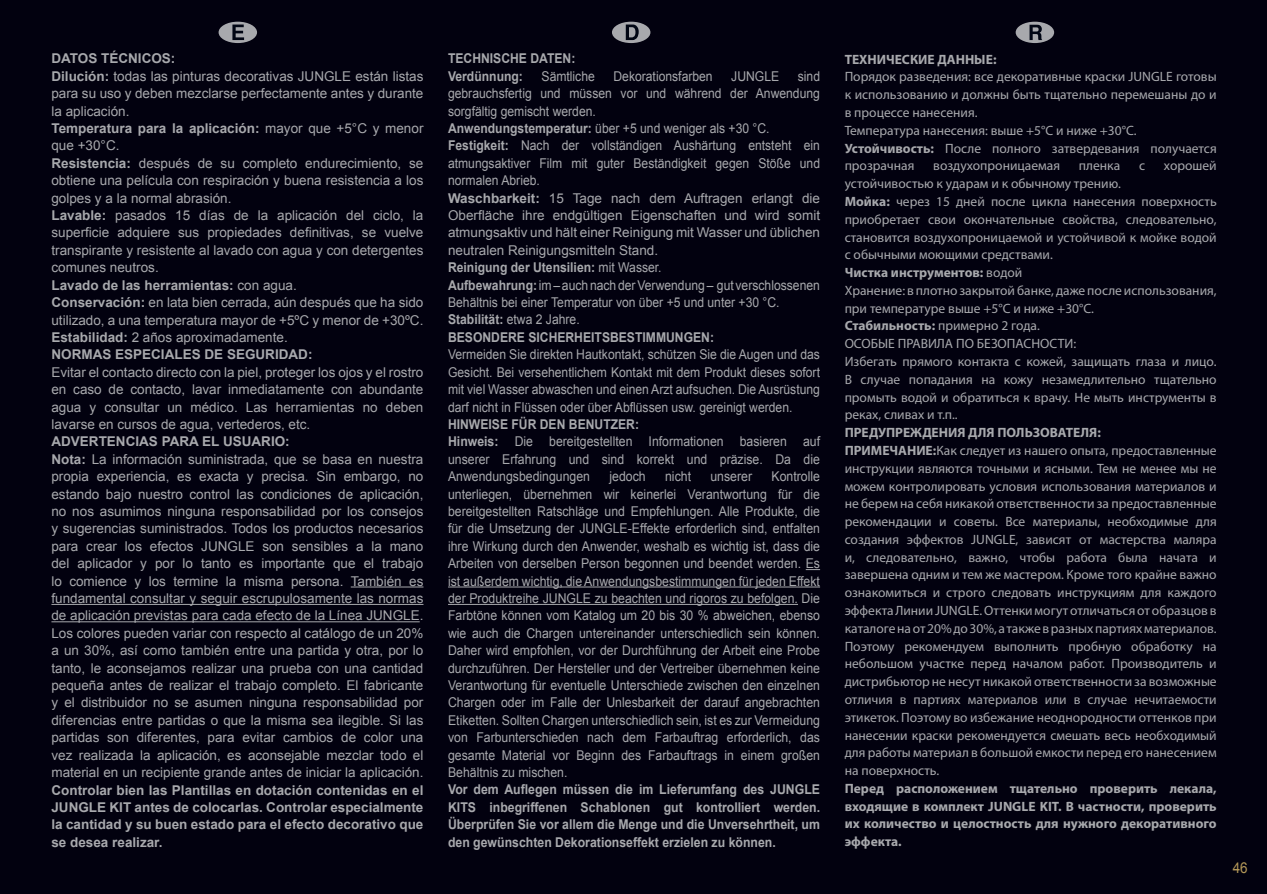
<style>
.page{position:relative;width:1267px;height:894px;background:#02010f}
.page>*{position:absolute;margin:0;border:0;box-sizing:border-box;transform-origin:0 0}
.t1{font:15px "Arial";color:#b39758;scale:.9 1}
.t2{font:13.5px/17.4px "Arial";color:#a8a9ad}
.t3{font:13.5px/17.9px "Myriad Pro";color:#a8a9ad}
.t4{font:13.5px/17.4px "Arial";color:#a8a9ad;scale:.91 1}
.t5{font:13.5px/17.4px "Arial";color:#a8a9ad;scale:.9 1}
.t6{font:700 13.5px/17.4px "Arial";color:#a8a9ad;text-align:justify;scale:.91 1}
.t7{font:700 13.5px/17.4px "Arial";color:#a8a9ad;text-align:justify}
.t8{font:700 13.5px/17.9px "Myriad Pro";color:#a8a9ad;text-align:justify}
.t9{font:700 13.5px/17.4px "Arial";color:#a8a9ad;scale:.9 1}
.s1{font-weight:700}
</style>
<div class="page">
<hr style="left:351px;top:586px;width:72px;height:1px;background:#a8a9ad">
<hr style="left:51px;top:604px;width:372px;height:1px;background:#a8a9ad">
<hr style="left:51px;top:621px;width:369px;height:1px;background:#a8a9ad">
<svg style="left:806px;top:569px;width:14px;height:1px"></svg>
<hr style="left:448px;top:586px;width:372px;height:1px;background:#a8a9ad">
<hr style="left:448px;top:604px;width:350px;height:1px;background:#a8a9ad">
<div style="left:219px;top:22px;width:38px;height:21px;background:#a8a9ad;border-radius:50%"></div>
<svg style="left:232px;top:25px;width:12px;height:15px"></svg>
<div style="left:612px;top:22px;width:38px;height:21px;background:#a8a9ad;border-radius:50%"></div>
<svg style="left:626px;top:25px;width:13px;height:15px"></svg>
<div style="left:1015px;top:22px;width:39px;height:21px;background:#a8a9ad;border-radius:50%"></div>
<svg style="left:1029px;top:25px;width:13px;height:15px"></svg>
<p class="t2" style="left:51px;top:50px;width:373px"><span class="s1">DATOS TÉCNICOS:<br>Dilución:</span> todas las pinturas decorativas JUNGLE están listas para su uso y deben mezclarse perfectamente antes y durante la aplicación.<br><span class="s1">Temperatura para la aplicación:</span> mayor que +5°C y menor que +30°C.<br><span class="s1">Resistencia:</span> después de su completo endurecimiento, se obtiene una película con respiración y buena resistencia a los golpes y a la normal abrasión.<br><span class="s1">Lavable:</span> pasados 15 días de la aplicación del ciclo, la superficie adquiere sus propiedades definitivas, se vuelve transpirante y resistente al lavado con agua y con detergentes comunes neutros.<br><span class="s1">Lavado de las herramientas:</span> con agua.<br><span class="s1">Conservación:</span> en lata bien cerrada, aún después que ha sido utilizado, a una temperatura mayor de +5ºC y menor de +30ºC.<br><span class="s1">Estabilidad:</span> 2 años aproximadamente.<br><span class="s1">NORMAS ESPECIALES DE SEGURIDAD:</span></p>
<p class="t2" style="left:51px;top:363px;width:373px;text-align:justify">Evitar el contacto directo con la piel, proteger los ojos y el rostro en caso de contacto, lavar inmediatamente con abundante agua y consultar un médico. Las herramientas no deben lavarse en cursos de agua, vertederos, etc.</p>
<p class="t2" style="left:51px;top:433px;width:373px"><span class="s1">ADVERTENCIAS PARA EL USUARIO:<br>Nota:</span> La información suministrada, que se basa en nuestra propia experiencia, es exacta y precisa. Sin embargo, no estando bajo nuestro control las condiciones de aplicación, no nos asumimos ninguna responsabilidad por los consejos y sugerencias suministrados. Todos los productos necesarios para crear los efectos JUNGLE son sensibles a la mano del aplicador y por lo tanto es importante que el trabajo lo comience y los termine la misma persona. También es fundamental consultar y seguir escrupulosamente las normas de aplicación previstas para cada efecto de la Línea JUNGLE.<br>Los colores pueden variar con respecto al catálogo de un 20% a un 30%, así como también entre una partida y otra, por lo tanto, le aconsejamos realizar una prueba con una cantidad pequeña antes de realizar el trabajo completo. El fabricante y el distribuidor no se asumen ninguna responsabilidad por diferencias entre partidas o que la misma sea ilegible. Si las partidas son diferentes, para evitar cambios de color una vez realizada la aplicación, es aconsejable mezclar todo el material en un recipiente grande antes de iniciar la aplicación.</p>
<p class="t7" style="left:51px;top:781px;width:373px">Controlar bien las Plantillas en dotación contenidas en el JUNGLE KIT antes de colocarlas. Controlar especialmente la cantidad y su buen estado para el efecto decorativo que se desea realizar.</p>
<p class="t9" style="left:448px;top:50px;width:143px">TECHNISCHE DATEN:<br>Verdünnung:</p>
<p class="t5" style="left:541px;top:67px;width:61px">Sämtliche</p>
<p class="t5" style="left:613px;top:67px;width:112px">Dekorationsfarben</p>
<p class="t5" style="left:731px;top:67px;width:55px">JUNGLE</p>
<p class="t5" style="left:448px;top:67px;width:415px;text-indent:350px">sind gebrauchsfertig und müssen vor und während der Anwendung sorgfältig gemischt werden.<br><span class="s1">Anwendungstemperatur:</span> über +5 und weniger als +30 °C.<br><span class="s1">Festigkeit:</span> Nach der vollständigen Aushärtung entsteht ein atmungsaktiver Film mit guter Beständigkeit gegen Stöße und normalen Abrieb.<br><span class="s1">Waschbarkeit:</span> 15 Tage nach dem Auftragen erlangt die Oberfläche ihre endgültigen Eigenschaften und wird somit atmungsaktiv und hält einer Reinigung mit Wasser und üblichen neutralen Reinigungsmitteln Stand.<br><span class="s1">Reinigung der Utensilien:</span> mit Wasser.<br><span class="s1">Aufbewahrung:</span> im – auch nach der Verwendung – gut verschlossenen Behältnis bei einer Temperatur von über +5 und unter +30 °C.<br><span class="s1">Stabilität:</span> etwa 2 Jahre.<br><span class="s1">BESONDERE SICHERHEITSBESTIMMUNGEN:</span></p>
<p class="t5" style="left:448px;top:346px;width:415px;text-align:justify">Vermeiden Sie direkten Hautkontakt, schützen Sie die Augen und das Gesicht. Bei versehentlichem Kontakt mit dem Produkt dieses sofort mit viel Wasser abwaschen und einen Arzt aufsuchen. Die Ausrüstung darf nicht in Flüssen oder über Abflüssen usw. gereinigt werden.</p>
<p class="t4" style="left:448px;top:416px;width:410px"><span class="s1">HINWEISE FÜR DEN BENUTZER:<br>Hinweis:</span> Die bereitgestellten Informationen basieren auf unserer Erfahrung und sind korrekt und präzise. Da die Anwendungsbedingungen</p>
<p class="t4" style="left:448px;top:468px;width:410px;text-align:justify;text-indent:323px">Kontrolle unterliegen, übernehmen wir keinerlei Verantwortung für die bereitgestellten Ratschläge und Empfehlungen. Alle Produkte, die für die Umsetzung der JUNGLE-Effekte erforderlich sind, entfalten ihre Wirkung durch den Anwender, weshalb es wichtig ist, dass die Arbeiten von derselben Person begonnen und beendet werden. Es ist außerdem wichtig, die Anwendungsbestimmungen für jeden Effekt der Produktreihe JUNGLE zu beachten und rigoros zu befolgen. Die Farbtöne können vom Katalog um 20 bis 30 % abweichen, ebenso wie auch die Chargen untereinander unterschiedlich sein können.<br>Daher wird empfohlen, vor der Durchführung der Arbeit eine Probe durchzuführen. Der Hersteller und der Vertreiber übernehmen keine Verantwortung für eventuelle Unterschiede zwischen den einzelnen Chargen oder im Falle der Unlesbarkeit der darauf angebrachten Etiketten. Sollten Chargen unterschiedlich sein, ist es zur Vermeidung von Farbunterschieden nach dem Farbauftrag erforderlich, das gesamte Material vor Beginn des Farbauftrags in einem großen Behältnis zu mischen.</p>
<p class="t6" style="left:448px;top:781px;width:410px">Vor dem Auflegen müssen die im Lieferumfang des JUNGLE KITS inbegriffenen Schablonen gut kontrolliert werden.<br>Überprüfen Sie vor allem die Menge und die Unversehrtheit, um den gewünschten Dekorationseffekt erzielen zu können.</p>
<p class="t4" style="left:609px;top:468px;width:41px">jedoch</p>
<p class="t4" style="left:665px;top:468px;width:30px">nicht</p>
<p class="t4" style="left:710px;top:468px;width:47px">unserer</p>
<p class="t8" style="left:845px;top:50px;width:153px">ТЕХНИЧЕСКИЕ ДАННЫЕ:</p>
<p class="t3" style="left:845px;top:68px;width:373px">Порядок разведения: все декоративные краски JUNGLE готовы к использованию и должны быть тщательно перемешаны до и в процессе нанесения.<br>Температура нанесения: выше +5°C и ниже +30°C.<br><span class="s1">Устойчивость:</span> После полного затвердевания получается прозрачная</p>
<p class="t3" style="left:933px;top:157px;width:128px">воздухопроницаемая</p>
<p class="t3" style="left:1079px;top:157px;width:43px">пленка</p>
<p class="t3" style="left:1139px;top:157px;width:8px">с</p>
<p class="t3" style="left:1164px;top:157px;width:54px">хорошей</p>
<p class="t3" style="left:845px;top:175px;width:373px">устойчивостью к ударам и к обычному трению.<br><span class="s1">Мойка:</span> через 15 дней после цикла нанесения поверхность приобретает свои окончательные свойства, следовательно, становится воздухопроницаемой и устойчивой к мойке водой с обычными моющими средствами.<br><span class="s1">Чистка инструментов:</span> водой<br>Хранение: в плотно закрытой банке, даже после использования, при температуре выше +5°C и ниже +30°C.<br><span class="s1">Стабильность:</span> примерно 2 года.<br>ОСОБЫЕ ПРАВИЛА ПО БЕЗОПАСНОСТИ:<br>Избегать прямого контакта с кожей, защищать глаза и лицо.<br>В случае попадания на кожу незамедлительно тщательно промыть водой и обратиться к врачу. Не мыть инструменты в реках, сливах и т.п..</p>
<p class="t3" style="left:845px;top:424px;width:374px"><span class="s1">ПРЕДУПРЕЖДЕНИЯ ДЛЯ ПОЛЬЗОВАТЕЛЯ:<br>ПРИМЕЧАНИЕ:</span>Как следует из нашего опыта, предоставленные инструкции являются точными и ясными. Тем не менее мы не можем контролировать условия использования материалов и не берем на себя никакой ответственности за предоставленные рекомендации и советы. Все материалы, необходимые для создания эффектов JUNGLE, зависят от мастерства маляра и, следовательно, важно, чтобы работа была начата и завершена одним и тем же мастером. Кроме того крайне важно ознакомиться и строго следовать инструкциям для каждого эффекта Линии JUNGLE. Оттенки могут отличаться от образцов в каталоге на от 20% до 30%, а также в разных партиях материалов.<br>Поэтому рекомендуем выполнить пробную обработку на небольшом участке перед началом работ. Производитель и дистрибьютор не несут никакой ответственности за возможные отличия в партиях материалов или в случае нечитаемости этикеток. Поэтому во избежание неоднородности оттенков при нанесении краски рекомендуется смешать весь необходимый для работы материал в большой емкости перед его нанесением на поверхность.</p>
<p class="t8" style="left:845px;top:779px;width:373px">Перед расположением тщательно проверить лекала, входящие в комплект JUNGLE KIT. В частности, проверить их количество и целостность для нужного декоративного эффекта.</p>
<p class="t1" style="left:1232px;top:858px;width:18px">46</p>
</div>
